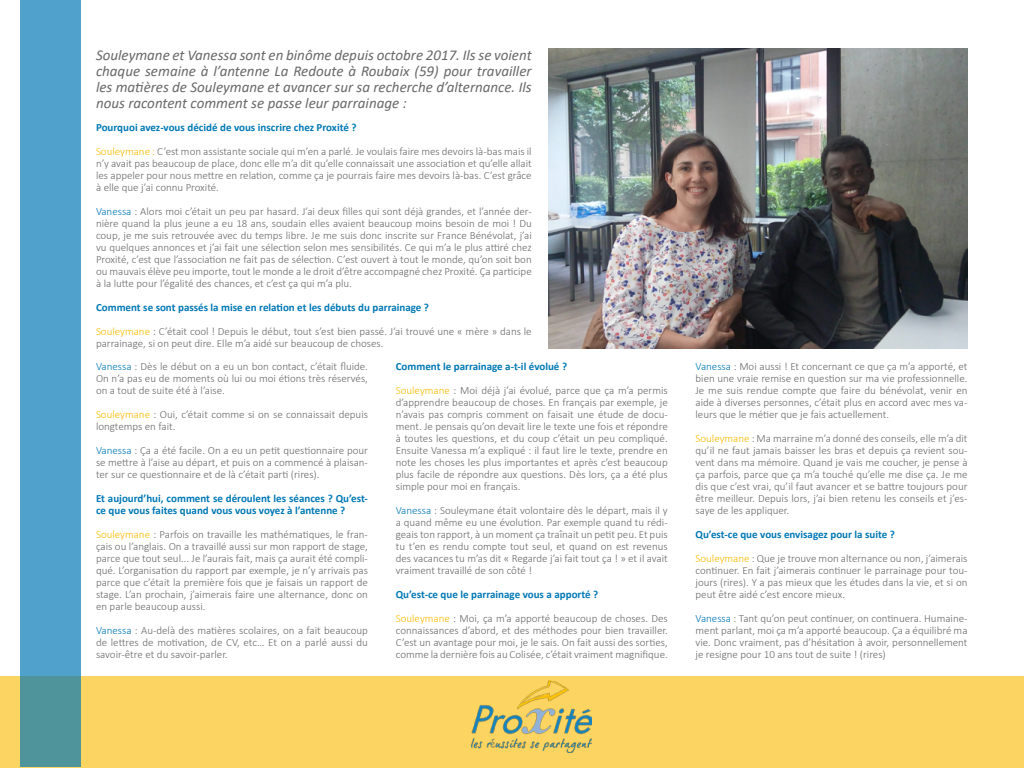
<style>
.page{position:relative;width:1024px;height:768px;background:#fff}
.page>*{position:absolute;margin:0;border:0;box-sizing:border-box;transform-origin:0 0}
.t1{font:italic 15px/16px "Calibri";color:#696969;text-align:justify}
.t2{font:300 11px/12px "Calibri";color:#696969;text-align:justify}
.t3{font:700 11px/12px "Calibri";color:#0078b5}
.s1{font-weight:700;color:#0078b5}
.s2{color:#fbba00}
.s3{color:#0078b5}
.s4{font-weight:300;color:#fbba00}
.s5{font-weight:300;color:#696969}
</style>
<div class="page">
<div style="left:0;top:676px;width:1024px;height:92px;background:#fcd461"></div>
<svg style="left:20px;top:0;width:61px;height:767px;background:#4fa0c6"></svg>
<img style="left:472px;top:680px;width:120px;height:73px">
<img style="left:548px;top:49px;width:420px;height:300px">
<p class="t1" style="left:96px;top:46px;width:437px">Souleymane et Vanessa sont en binôme depuis octobre 2017. Ils se voient chaque semaine à l’antenne La Redoute à Roubaix (59) pour travailler les matières de Souleymane et avancer sur sa recherche d’alternance. Ils nous racontent comment se passe leur parrainage :</p>
<p class="t2" style="left:96px;top:115px;width:437px;line-height:24px"><span class="s1">Pourquoi avez-vous décidé de vous inscrire chez Proxité ?<br></span><span class="s2">Souleymane :</span> C’est mon assistante sociale qui m’en a parlé. Je voulais faire mes devoirs là-bas mais il</p>
<p class="t2" style="left:96px;top:157px;width:437px">n’y avait pas beaucoup de place, donc elle m’a dit qu’elle connaissait une association et qu’elle allait les appeler pour nous mettre en relation, comme ça je pourrais faire mes devoirs là-bas. C’est grâce à elle que j’ai connu Proxité.</p>
<p class="t2" style="left:96px;top:205px;width:437px"><span class="s3">Vanessa</span> : Alors moi c’était un peu par hasard. J’ai deux filles qui sont déjà grandes, et l’année der&shy;nière quand la plus jeune a eu 18 ans, soudain elles avaient beaucoup moins besoin de moi ! Du coup, je me suis retrouvée avec du temps libre. Je me suis donc inscrite sur France Bénévolat, j’ai vu quelques annonces et j’ai fait une sélection selon mes sensibilités. Ce qui m’a le plus attiré chez Proxité, c’est que l’association ne fait pas de sélection. C’est ouvert à tout le monde, qu’on soit bon ou mauvais élève peu importe, tout le monde a le droit d’être accompagné chez Proxité. Ça participe à la lutte pour l’égalité des chances, et c’est ça qui m’a plu.</p>
<p class="t2" style="left:96px;top:295px;width:437px;line-height:24px"><span class="s1">Comment se sont passés la mise en relation et les débuts du parrainage ?<br></span><span class="s2">Souleymane</span> : C’était cool ! Depuis le début, tout s’est bien passé. J’ai trouvé une « mère » dans le</p>
<p class="t2" style="left:96px;top:331px;width:289px;line-height:23.1px">parrainage, si on peut dire. Elle m’a aidé sur beaucoup de choses.<br><span class="s3">Vanessa</span> : Dès le début on a eu un bon contact, c’était fluide.</p>
<p class="t2" style="left:96px;top:372px;width:274px">On n’a pas eu de moments où lui ou moi étions très réservés, on a tout de suite été à l’aise.</p>
<p class="t2" style="left:96px;top:408px;width:274px"><span class="s2">Souleymane</span> : Oui, c’était comme si on se connaissait depuis longtemps en fait.</p>
<p class="t2" style="left:96px;top:444px;width:274px"><span class="s3">Vanessa</span> : Ça a été facile. On a eu un petit questionnaire pour se mettre à l’aise au départ, et puis on a commencé à plaisan&shy;ter sur ce questionnaire et de là c’était parti (rires).</p>
<p class="t3" style="left:96px;top:492px;width:273px">Et aujourd’hui, comment se déroulent les séances ? Qu’est&shy;ce que vous faites quand vous vous voyez à l’antenne ?</p>
<p class="t2" style="left:96px;top:528px;width:274px"><span class="s2">Souleymane</span> : Parfois on travaille les mathématiques, le fran&shy;çais ou l’anglais. On a travaillé aussi sur mon rapport de stage, parce que tout seul... Je l’aurais fait, mais ça aurait été compli&shy;qué. L’organisation du rapport par exemple, je n’y arrivais pas parce que c’était la première fois que je faisais un rapport de stage. L’an prochain, j’aimerais faire une alternance, donc on en parle beaucoup aussi.</p>
<p class="t2" style="left:96px;top:624px;width:274px"><span class="s3">Vanessa</span> : Au-delà des matières scolaires, on a fait beaucoup de lettres de motivation, de CV, etc… Et on a parlé aussi du savoir-être et du savoir-parler.</p>
<p class="t2" style="left:396px;top:354px;width:274px;line-height:24px"><span class="s1">Comment le parrainage a-t-il évolué ?<br></span><span class="s2">Souleymane</span> : Moi déjà j’ai évolué, parce que ça m’a permis</p>
<p class="t2" style="left:396px;top:396px;width:274px">d’apprendre beaucoup de choses. En français par exemple, je n’avais pas compris comment on faisait une étude de docu&shy;ment. Je pensais qu’on devait lire le texte une fois et répondre à toutes les questions, et du coup c’était un peu compliqué.<br>Ensuite Vanessa m’a expliqué : il faut lire le texte, prendre en note les choses les plus importantes et après c’est beaucoup plus facile de répondre aux questions. Dès lors, ça a été plus simple pour moi en français.</p>
<p class="t2" style="left:396px;top:504px;width:274px"><span class="s3">Vanessa</span> : Souleymane était volontaire dès le départ, mais il y a quand même eu une évolution. Par exemple quand tu rédi&shy;geais ton rapport, à un moment ça traînait un petit peu. Et puis tu t’en es rendu compte tout seul, et quand on est revenus des vacances tu m’as dit « Regarde j’ai fait tout ça ! » et il avait vraiment travaillé de son côté !</p>
<p class="t3" style="left:396px;top:582px;width:274px;line-height:24px">Qu’est-ce que le parrainage vous a apporté ?<br><span class="s4">Souleymane</span> <span class="s5">: Moi, ça m’a apporté beaucoup de choses. Des</span></p>
<p class="t2" style="left:396px;top:624px;width:274px">connaissances d’abord, et des méthodes pour bien travailler.<br>C’est un avantage pour moi, je le sais. On fait aussi des sorties, comme la dernière fois au Colisée, c’était vraiment magnifique.</p>
<p class="t2" style="left:696px;top:360px;width:274px"><span class="s3">Vanessa</span> : Moi aussi ! Et concernant ce que ça m’a apporté, et bien une vraie remise en question sur ma vie professionnelle.<br>Je me suis rendue compte que faire du bénévolat, venir en aide à diverses personnes, c’était plus en accord avec mes va&shy;leurs que le métier que je fais actuellement.</p>
<p class="t2" style="left:696px;top:432px;width:274px"><span class="s2">Souleymane</span> : Ma marraine m’a donné des conseils, elle m’a dit qu’il ne faut jamais baisser les bras et depuis ça revient sou&shy;vent dans ma mémoire. Quand je vais me coucher, je pense à ça parfois, parce que ça m’a touché qu’elle me dise ça. Je me dis que c’est vrai, qu’il faut avancer et se battre toujours pour être meilleur. Depuis lors, j’ai bien retenu les conseils et j’es&shy;saye de les appliquer.</p>
<p class="t2" style="left:696px;top:522px;width:274px;line-height:24px"><span class="s1">Qu’est-ce que vous envisagez pour la suite ?<br></span><span class="s2">Souleymane</span> : Que je trouve mon alternance ou non, j’aimerais</p>
<p class="t2" style="left:696px;top:564px;width:274px">continuer. En fait j’aimerais continuer le parrainage pour tou&shy;jours (rires). Y a pas mieux que les études dans la vie, et si on peut être aidé c’est encore mieux.</p>
<p class="t2" style="left:696px;top:612px;width:274px"><span class="s3">Vanessa</span> : Tant qu’on peut continuer, on continuera. Humaine&shy;ment parlant, moi ça m’a apporté beaucoup. Ça a équilibré ma vie. Donc vraiment, pas d’hésitation à avoir, personnellement je resigne pour 10 ans tout de suite ! (rires)</p>
</div>
